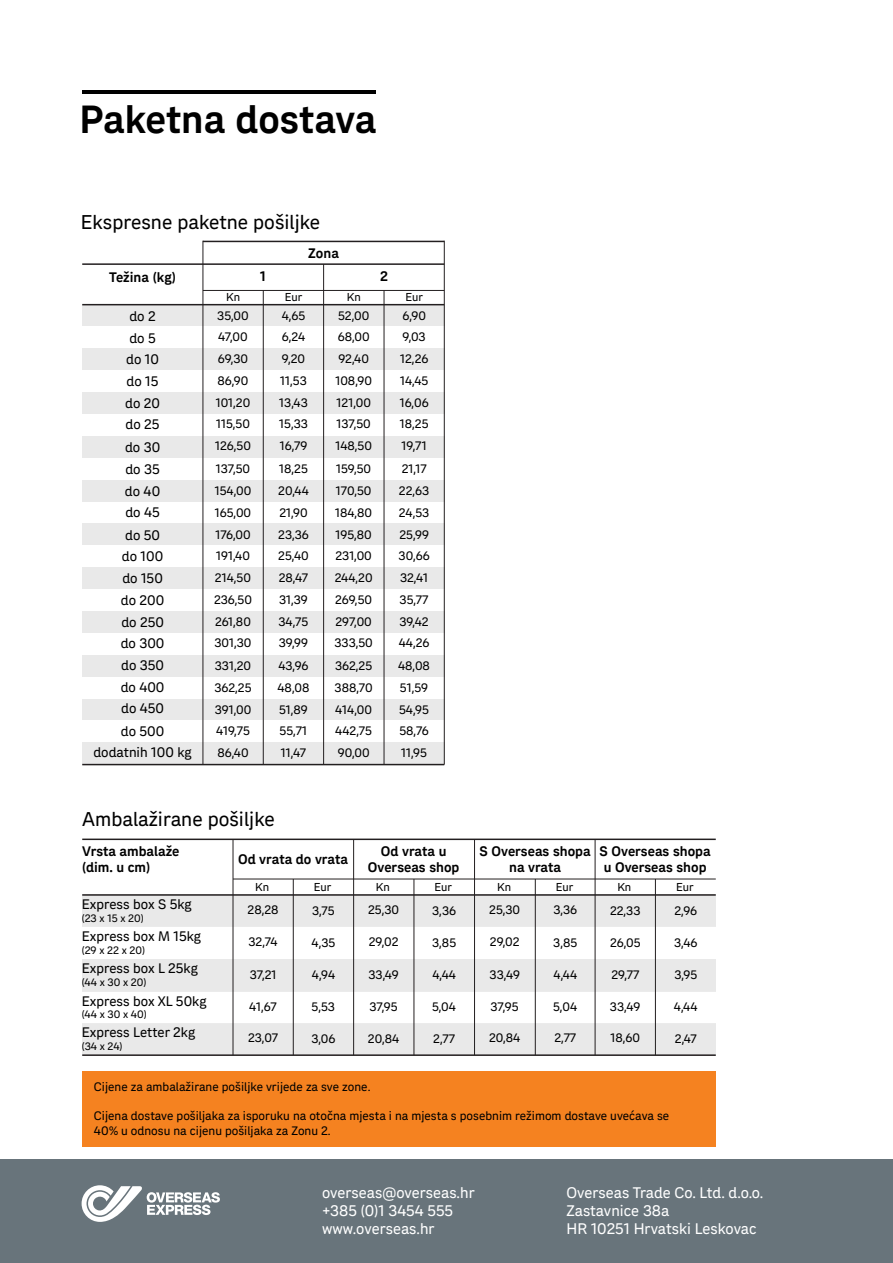
<style>
.page{position:relative;width:893px;height:1263px;background:#fff}
.page>*{position:absolute;margin:0;border:0;box-sizing:border-box;transform-origin:0 0}
.t1{font:700 38.4px "Post Sans";color:#000}
.t2{font:19.5px "Post Sans";color:#000}
.t3{font:15px/18px "Post Sans";color:#fff}
.t4{font:13.5px/21.9px "Post Sans";color:#000;text-align:center}
.t5{font:700 13.5px/16.2px "Post Sans";color:#000;text-align:center}
.t6{font:12px/21.9px "Post Sans";color:#000}
.t7{font:11.25px "Post Sans";color:#000}
.t8{font:10.5px "Post Sans";color:#000}
</style>
<div class="page">
<hr style="left:82px;top:90px;width:294px;height:4px;background:#000">
<div style="left:0;top:1160px;width:893px;height:103px;background:#68747b"></div>
<svg style="left:82px;top:1185px;width:138px;height:37px"></svg>
<div style="left:82px;top:305px;width:362px;height:21px;background:#e9e9e9"></div>
<div style="left:82px;top:348px;width:362px;height:22px;background:#e9e9e9"></div>
<div style="left:82px;top:392px;width:362px;height:22px;background:#e9e9e9"></div>
<div style="left:82px;top:436px;width:362px;height:22px;background:#e9e9e9"></div>
<div style="left:82px;top:480px;width:362px;height:21px;background:#e9e9e9"></div>
<div style="left:82px;top:523px;width:362px;height:22px;background:#e9e9e9"></div>
<div style="left:82px;top:567px;width:362px;height:22px;background:#e9e9e9"></div>
<div style="left:82px;top:611px;width:362px;height:22px;background:#e9e9e9"></div>
<div style="left:82px;top:655px;width:362px;height:22px;background:#e9e9e9"></div>
<div style="left:82px;top:699px;width:362px;height:21px;background:#e9e9e9"></div>
<div style="left:82px;top:742px;width:362px;height:22px;background:#e9e9e9"></div>
<hr style="left:82px;top:304px;width:362px;height:1px;background:#231f20">
<hr style="left:82px;top:764px;width:362px;height:1px;background:#231f20">
<hr style="left:82px;top:263px;width:362px;height:2px;background:#231f20">
<hr style="left:203px;top:241px;width:241px;height:1px;background:#231f20">
<hr style="left:263px;top:290px;width:1px;height:474px;background:#231f20">
<hr style="left:384px;top:290px;width:1px;height:474px;background:#231f20">
<hr style="left:203px;top:290px;width:241px;height:1px;background:#231f20">
<hr style="left:203px;top:241px;width:1px;height:523px;background:#231f20">
<hr style="left:444px;top:241px;width:1px;height:523px;background:#231f20">
<hr style="left:323px;top:264px;width:1px;height:500px;background:#231f20">
<div style="left:82px;top:895px;width:634px;height:32px;background:#e9e9e9"></div>
<div style="left:82px;top:959px;width:634px;height:32px;background:#e9e9e9"></div>
<div style="left:82px;top:1023px;width:634px;height:32px;background:#e9e9e9"></div>
<hr style="left:82px;top:894px;width:634px;height:2px;background:#231f20">
<hr style="left:82px;top:838px;width:634px;height:2px;background:#231f20">
<hr style="left:82px;top:1054px;width:634px;height:2px;background:#231f20">
<hr style="left:233px;top:839px;width:1px;height:216px;background:#231f20">
<hr style="left:353px;top:839px;width:1px;height:216px;background:#231f20">
<hr style="left:474px;top:839px;width:1px;height:216px;background:#231f20">
<hr style="left:595px;top:839px;width:1px;height:216px;background:#231f20">
<hr style="left:233px;top:879px;width:483px;height:1px;background:#231f20">
<hr style="left:293px;top:879px;width:1px;height:176px;background:#231f20">
<hr style="left:414px;top:879px;width:1px;height:176px;background:#231f20">
<hr style="left:535px;top:879px;width:1px;height:176px;background:#231f20">
<hr style="left:655px;top:879px;width:1px;height:176px;background:#231f20">
<div style="left:82px;top:1071px;width:634px;height:76px;background:#f58220"></div>
<h1 class="t1" style="left:79px;top:95px;width:299px">Paketna dostava</h1>
<h2 class="t2" style="left:81px;top:210px;width:241px">Ekspresne paketne pošiljke</h2>
<p class="t5" style="left:109px;top:268px;width:68px">Težina (kg)</p>
<p class="t7" style="left:226px;top:290px;width:15px">Kn</p>
<p class="t7" style="left:285px;top:290px;width:19px">Eur</p>
<p class="t7" style="left:347px;top:290px;width:15px">Kn</p>
<p class="t7" style="left:405px;top:290px;width:19px">Eur</p>
<p class="t5" style="left:308px;top:245px;width:32px">Zona</p>
<p class="t5" style="left:260px;top:268px;width:7px">1</p>
<p class="t5" style="left:380px;top:268px;width:9px">2</p>
<p class="t4" style="left:125px;top:305px;width:37px">do 2 do 5 do 10 do 15 do 20 do 25 do 30 do 35 do 40 do 45</p>
<p class="t4" style="left:121px;top:524px;width:45px">do 50 do 100 do 150 do 200 do 250</p>
<p class="t4" style="left:93px;top:632px;width:100px">do 300<br>do 350<br>do 400<br>do 450<br>do 500 dodatnih 100 kg</p>
<p class="t6" style="left:215px;top:305px;width:38px">35,00<br>47,00<br>69,30<br>86,90<br>101,20<br>115,50<br>126,50<br>137,50<br>154,00<br>165,00<br>176,00</p>
<p class="t6" style="left:214px;top:545px;width:39px">191,40<br>214,50<br>236,50<br>261,80<br>301,30</p>
<p class="t6" style="left:214px;top:655px;width:39px">331,20<br>362,25<br>391,00<br>419,75<br>86,40</p>
<p class="t6" style="left:278px;top:305px;width:32px;text-align:center">4,65<br>6,24<br>9,20<br>11,53<br>13,43<br>15,33<br>16,79<br>18,25<br>20,44<br>21,90<br>23,36</p>
<p class="t6" style="left:278px;top:545px;width:32px">25,40</p>
<p class="t6" style="left:279px;top:567px;width:31px;text-align:justify">28,47<br>31,39<br>34,75<br>39,99</p>
<p class="t6" style="left:277px;top:655px;width:33px">43,96<br>48,08<br>51,89<br>55,71<br>11,47</p>
<p class="t6" style="left:335px;top:305px;width:39px">52,00<br>68,00<br>92,40<br>108,90<br>121,00<br>137,50<br>148,50<br>159,50<br>170,50<br>184,80<br>195,80</p>
<p class="t6" style="left:335px;top:545px;width:38px">231,00</p>
<p class="t6" style="left:334px;top:567px;width:40px;text-align:justify">244,20<br>269,50<br>297,00<br>333,50</p>
<p class="t6" style="left:335px;top:655px;width:40px;text-align:justify">362,25<br>388,70<br>414,00<br>442,75<br>90,00</p>
<p class="t6" style="left:399px;top:305px;width:32px;text-align:center">6,90<br>9,03<br>12,26<br>14,45<br>16,06<br>18,25<br>19,71<br>21,17<br>22,63<br>24,53<br>25,99</p>
<p class="t6" style="left:399px;top:545px;width:33px">30,66</p>
<p class="t6" style="left:399px;top:567px;width:32px;text-align:justify">32,41<br>35,77<br>39,42<br>44,26</p>
<p class="t6" style="left:398px;top:655px;width:33px">48,08<br>51,59<br>54,95<br>58,76<br>11,95</p>
<h2 class="t2" style="left:82px;top:807px;width:194px">Ambalažirane pošiljke</h2>
<p class="t5" style="left:82px;top:843px;width:99px;text-align:left">Vrsta ambalaže (dim. u cm)</p>
<p class="t5" style="left:238px;top:850px;width:111px">Od vrata do vrata</p>
<p class="t5" style="left:368px;top:842px;width:93px">Od vrata u<br>Overseas shop</p>
<p class="t5" style="left:480px;top:842px;width:112px">S Overseas shopa na vrata</p>
<p class="t5" style="left:600px;top:842px;width:112px">S Overseas shopa u Overseas shop</p>
<p class="t7" style="left:255px;top:880px;width:15px">Kn</p>
<p class="t7" style="left:314px;top:880px;width:19px">Eur</p>
<p class="t7" style="left:376px;top:880px;width:15px">Kn</p>
<p class="t7" style="left:434px;top:880px;width:19px">Eur</p>
<p class="t7" style="left:497px;top:880px;width:15px">Kn</p>
<p class="t7" style="left:556px;top:880px;width:19px">Eur</p>
<p class="t7" style="left:617px;top:880px;width:15px">Kn</p>
<p class="t7" style="left:676px;top:880px;width:19px">Eur</p>
<p class="t4" style="left:82px;top:893px;width:112px">Express box S 5kg</p>
<p class="t8" style="left:82px;top:912px;width:63px">(23 x 15 x 20)</p>
<p class="t4" style="left:82px;top:925px;width:121px">Express box M 15kg</p>
<p class="t8" style="left:82px;top:944px;width:65px">(29 x 22 x 20)</p>
<p class="t4" style="left:82px;top:958px;width:118px">Express box L 25kg</p>
<p class="t8" style="left:82px;top:976px;width:66px">(44 x 30 x 20)</p>
<p class="t4" style="left:82px;top:990px;width:126px">Express box XL 50kg</p>
<p class="t8" style="left:82px;top:1008px;width:66px">(44 x 30 x 40)</p>
<p class="t4" style="left:82px;top:1021px;width:115px">Express Letter 2kg</p>
<p class="t8" style="left:82px;top:1040px;width:42px">(34 x 24)</p>
<p class="t6" style="left:489px;top:899px;width:33px">25,30</p>
<p class="t6" style="left:490px;top:931px;width:31px">29,02</p>
<p class="t6" style="left:490px;top:963px;width:32px">33,49</p>
<p class="t6" style="left:491px;top:995px;width:30px">37,95</p>
<p class="t6" style="left:489px;top:1027px;width:33px">20,84</p>
<p class="t6" style="left:368px;top:899px;width:33px">25,30</p>
<p class="t6" style="left:369px;top:931px;width:31px">29,02</p>
<p class="t6" style="left:368px;top:963px;width:32px">33,49</p>
<p class="t6" style="left:369px;top:996px;width:30px">37,95</p>
<p class="t6" style="left:368px;top:1027px;width:33px">20,84</p>
<p class="t6" style="left:248px;top:899px;width:33px">28,28</p>
<p class="t6" style="left:248px;top:931px;width:31px">32,74</p>
<p class="t6" style="left:250px;top:964px;width:28px">37,21</p>
<p class="t6" style="left:249px;top:995px;width:29px">41,67</p>
<p class="t6" style="left:248px;top:1027px;width:32px">23,07</p>
<p class="t6" style="left:553px;top:899px;width:25px">3,36</p>
<p class="t6" style="left:553px;top:931px;width:26px">3,85</p>
<p class="t6" style="left:554px;top:963px;width:25px">4,44</p>
<p class="t6" style="left:553px;top:995px;width:25px">5,04</p>
<p class="t6" style="left:554px;top:1027px;width:23px">2,77</p>
<p class="t6" style="left:610px;top:899px;width:32px">22,33</p>
<p class="t6" style="left:610px;top:931px;width:32px">26,05</p>
<p class="t6" style="left:611px;top:964px;width:29px">29,77</p>
<p class="t6" style="left:610px;top:995px;width:32px">33,49</p>
<p class="t6" style="left:610px;top:1027px;width:31px">18,60</p>
<p class="t6" style="left:674px;top:899px;width:24px">2,96</p>
<p class="t6" style="left:674px;top:931px;width:25px">3,46</p>
<p class="t6" style="left:674px;top:963px;width:24px">3,95</p>
<p class="t6" style="left:674px;top:996px;width:25px">4,44</p>
<p class="t6" style="left:675px;top:1027px;width:23px">2,47</p>
<p class="t6" style="left:432px;top:899px;width:25px">3,36</p>
<p class="t6" style="left:432px;top:931px;width:26px">3,85</p>
<p class="t6" style="left:432px;top:964px;width:25px">4,44</p>
<p class="t6" style="left:432px;top:996px;width:25px">5,04</p>
<p class="t6" style="left:433px;top:1027px;width:23px">2,77</p>
<p class="t6" style="left:312px;top:899px;width:24px">3,75</p>
<p class="t6" style="left:312px;top:931px;width:25px">4,35</p>
<p class="t6" style="left:312px;top:964px;width:25px">4,94</p>
<p class="t6" style="left:312px;top:996px;width:25px">5,53</p>
<p class="t6" style="left:311px;top:1027px;width:26px">3,06</p>
<p class="t6" style="left:94px;top:1076px;width:278px">Cijene za ambalažirane pošiljke vrijede za sve zone.</p>
<p class="t6" style="left:94px;top:1108px;width:577px;line-height:14.4px">Cijena dostave pošiljaka za isporuku na otočna mjesta i na mjesta s posebnim režimom dostave uvećava se<br>40% u odnosu na cijenu pošiljaka za Zonu 2.</p>
<p class="t3" style="left:322px;top:1184px;width:154px">overseas@overseas.hr +385 (0)1 3454 555 www.overseas.hr</p>
<p class="t3" style="left:566px;top:1184px;width:198px">Overseas Trade Co. Ltd. d.o.o.<br>Zastavnice 38a<br>HR 10251 Hrvatski Leskovac</p>
</div>
